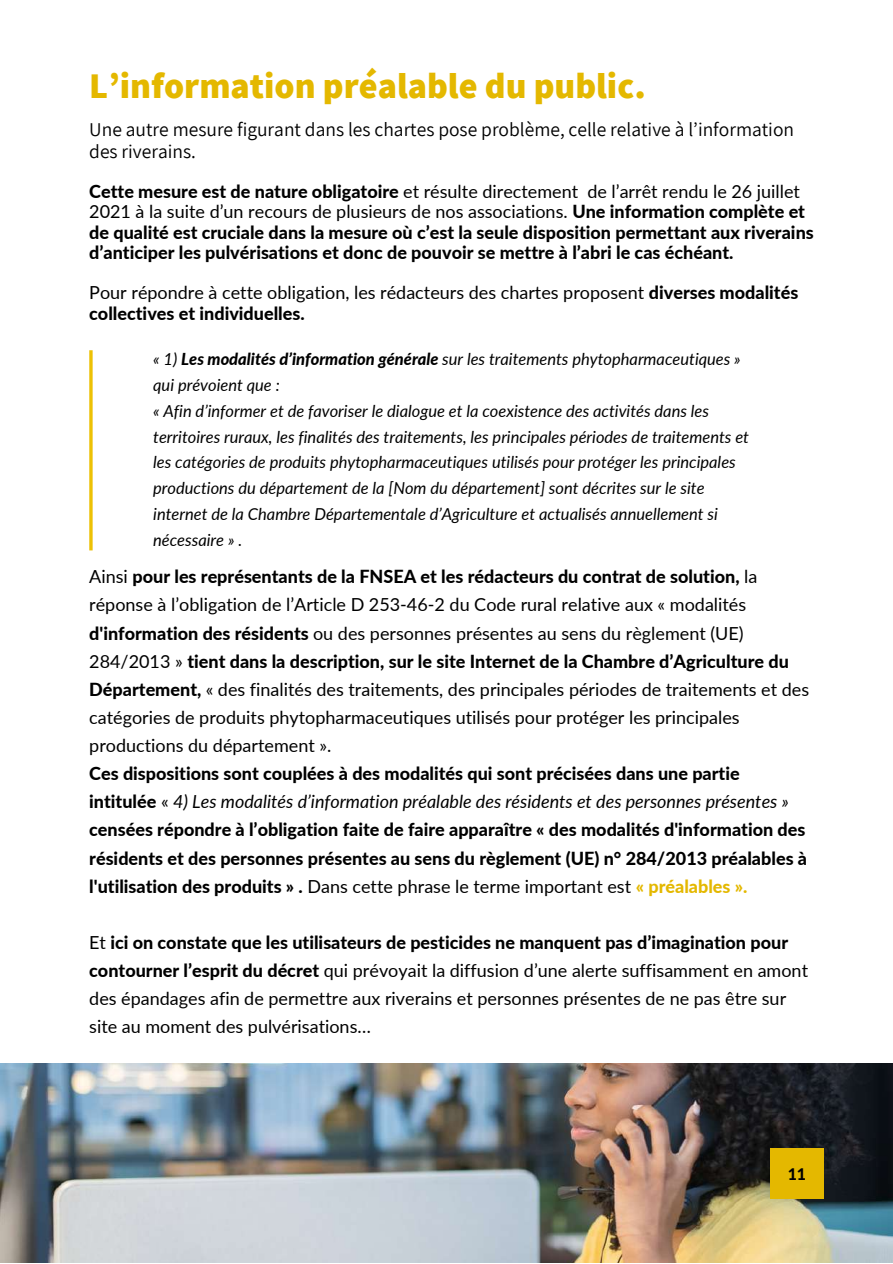
<style>
.page{position:relative;width:893px;height:1264px;background:#fff}
.page>*{position:absolute;margin:0;border:0;box-sizing:border-box;transform-origin:0 0}
.t1{font:800 36px "Assistant";color:#e4b800}
.t2{font:19.5px/21.3px "Assistant";color:#000}
.t3{font:18px/28px "Lato";color:#000}
.t4{font:800 18px/28px "Lato";color:#000}
.t5{font:italic 16.5px/25.8px "Lato";color:#000}
.t6{font:800 15.9px "Lato";color:#000}
.s1{font-weight:400}
.s2{font-weight:800}
.s3{font-weight:400;font-style:italic}
.s4{color:#e4b800}
</style>
<div class="page">
<img style="left:0;top:1063px;width:892px;height:199px">
<div style="left:770px;top:1147px;width:53px;height:51px;background:#e4b800"></div>
<svg style="left:89px;top:350px;width:4px;height:200px"></svg>
<h1 class="t1" style="left:89px;top:61px;width:558px">L’information préalable du public.</h1>
<p class="t2" style="left:89px;top:118px;width:706px">Une autre mesure figurant dans les chartes pose problème, celle relative à l’information des riverains.</p>
<p class="t4" style="left:89px;top:181px;width:726px;line-height:20.2px">Cette mesure est de nature obligatoire <span class="s1">et résulte directement de l’arrêt rendu le 26 juillet 2021 à la suite d’un recours de plusieurs de nos associations.</span> Une information complète et de qualité est cruciale dans la mesure où c’est la seule disposition permettant aux riverains d’anticiper les pulvérisations et donc de pouvoir se mettre à l’abri le cas échéant.</p>
<p class="t3" style="left:89px;top:282px;width:710px;line-height:20.2px">Pour répondre à cette obligation, les rédacteurs des chartes proposent <span class="s2">diverses modalités collectives et individuelles.</span></p>
<p class="t5" style="left:153px;top:345px;width:597px">« 1) <span class="s2">Les modalités d’information générale</span> sur les traitements phytopharmaceutiques » qui prévoient que :<br>« Afin d’informer et de favoriser le dialogue et la coexistence des activités dans les territoires ruraux, les finalités des traitements, les principales périodes de traitements et les catégories de produits phytopharmaceutiques utilisés pour protéger les principales productions du département de la [Nom du département] sont décrites sur le site internet de la Chambre Départementale d’Agriculture et actualisés annuellement si nécessaire » .</p>
<p class="t3" style="left:89px;top:562px;width:721px">Ainsi <span class="s2">pour les représentants de la FNSEA et les rédacteurs du contrat de solution,</span> la réponse à l’obligation de l’Article D 253-46-2 du Code rural relative aux « modalités <span class="s2">d'information des résidents</span> ou des personnes présentes au sens du règlement (UE)<br>284/2013 » <span class="s2">tient dans la description, sur le site Internet de la Chambre d’Agriculture du Département,</span> « des finalités des traitements, des principales périodes de traitements et des catégories de produits phytopharmaceutiques utilisés pour protéger les principales productions du département ».</p>
<p class="t4" style="left:89px;top:759px;width:719px">Ces dispositions sont couplées à des modalités qui sont précisées dans une partie intitulée <span class="s1">«</span> <span class="s3">4) Les modalités d’information préalable des résidents et des personnes présentes » </span>censées répondre à l’obligation faite de faire apparaître « des modalités d'information des résidents et des personnes présentes au sens du règlement (UE) n° 284/2013 préalables à l'utilisation des produits » . <span class="s1">Dans cette phrase le terme important est</span> <span class="s4">« préalables ».</span></p>
<p class="t3" style="left:89px;top:927px;width:720px">Et <span class="s2">ici on constate que les utilisateurs de pesticides ne manquent pas d’imagination pour contourner l’esprit du décret</span> qui prévoyait la diffusion d’une alerte suffisamment en amont des épandages afin de permettre aux riverains et personnes présentes de ne pas être sur site au moment des pulvérisations…</p>
<p class="t6" style="left:787px;top:1163px;width:20px">11</p>
</div>
